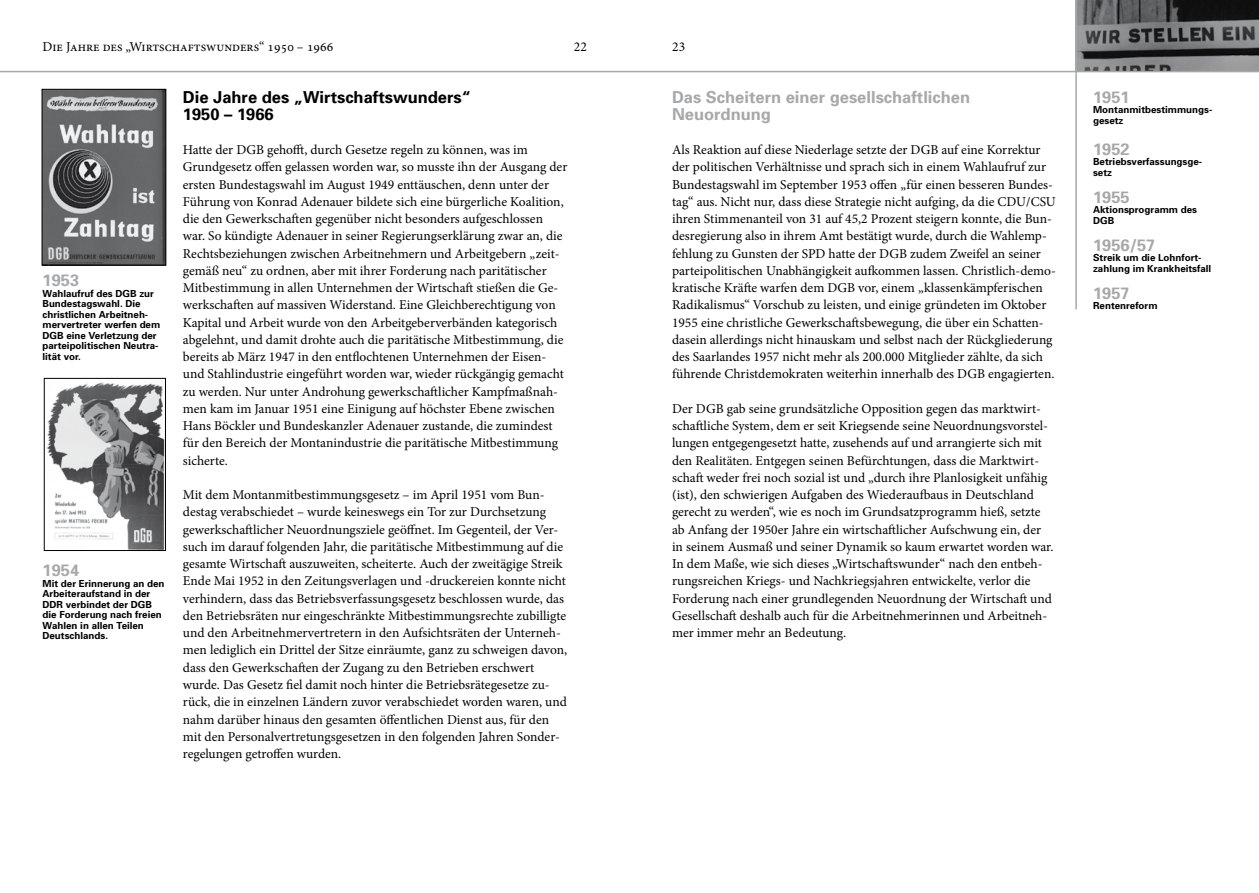
<style>
.page{position:relative;width:1259px;height:893px;background:#fff}
.page>*{position:absolute;margin:0;border:0;box-sizing:border-box;transform-origin:0 0}
.t1{font:700 16.5px/17.2px "Univers";color:#a7a8aa}
.t2{font:700 16.5px/17.2px "Univers";color:#000}
.t3{font:13.5px/17.2px "Minion Pro";color:#000}
.t4{font:700 9.75px/10.5px "Univers";color:#000}
</style>
<div class="page">
<svg style="left:1076px;top:0;width:183px;height:71px;background:#5b5c5e"></svg>
<hr style="left:1075px;top:0;width:1px;height:309px;background:#a7a8aa">
<img style="left:44px;top:91px;width:120px;height:172px">
<div style="left:42px;top:89px;width:124px;height:176px;border:1px solid #000"></div>
<img style="left:47px;top:382px;width:117px;height:167px">
<div style="left:44px;top:378px;width:122px;height:173px;border:1px solid #000"></div>
<hr style="left:0;top:71px;width:1259px;height:1px;background:#a7a8aa">
<p class="t3" style="left:43px;top:38px;width:292px">Die Jahre des „Wirtschaftswunders“ 1950 – 1966</p>
<p class="t2" style="left:183px;top:88px;width:289px">Die Jahre des „Wirtschaftswunders“<br>1950 – 1966</p>
<p class="t3" style="left:183px;top:141px;width:386px">Hatte der DGB gehofft, durch Gesetze regeln zu können, was im Grundgesetz offen gelassen worden war, so musste ihn der Ausgang der ersten Bundestagswahl im August 1949 enttäuschen, denn unter der Führung von Konrad Adenauer bildete sich eine bürgerliche Koalition, die den Gewerkschaften gegenüber nicht besonders aufgeschlossen war. So kündigte Adenauer in seiner Regierungserklärung zwar an, die Rechtsbeziehungen zwischen Arbeitnehmern und Arbeitgebern „zeit&shy;gemäß neu“ zu ordnen, aber mit ihrer Forderung nach paritätischer Mitbestimmung in allen Unternehmen der Wirtschaft stießen die Ge&shy;werkschaften auf massiven Widerstand. Eine Gleichberechtigung von Kapital und Arbeit wurde von den Arbeitgeberverbänden kategorisch abgelehnt, und damit drohte auch die paritätische Mitbestimmung, die bereits ab März 1947 in den entflochtenen Unternehmen der Eisen&shy;und Stahlindustrie eingeführt worden war, wieder rückgängig gemacht zu werden. Nur unter Androhung gewerkschaftlicher Kampfmaßnah&shy;men kam im Januar 1951 eine Einigung auf höchster Ebene zwischen Hans Böckler und Bundeskanzler Adenauer zustande, die zumindest für den Bereich der Montanindustrie die paritätische Mitbestimmung sicherte.</p>
<p class="t3" style="left:183px;top:486px;width:386px">Mit dem Montanmitbestimmungsgesetz – im April 1951 vom Bun&shy;destag verabschiedet – wurde keineswegs ein Tor zur Durchsetzung gewerkschaftlicher Neuordnungsziele geöffnet. Im Gegenteil, der Ver&shy;such im darauf folgenden Jahr, die paritätische Mitbestimmung auf die gesamte Wirtschaft auszuweiten, scheiterte. Auch der zweitägige Streik Ende Mai 1952 in den Zeitungsverlagen und -druckereien konnte nicht verhindern, dass das Betriebsverfassungsgesetz beschlossen wurde, das den Betriebsräten nur eingeschränkte Mitbestimmungsrechte zubilligte und den Arbeitnehmervertretern in den Aufsichtsräten der Unterneh&shy;men lediglich ein Drittel der Sitze einräumte, ganz zu schweigen davon, dass den Gewerkschaften der Zugang zu den Betrieben erschwert wurde. Das Gesetz fiel damit noch hinter die Betriebsrätegesetze zu&shy;rück, die in einzelnen Ländern zuvor verabschiedet worden waren, und nahm darüber hinaus den gesamten öffentlichen Dienst aus, für den mit den Personalvertretungsgesetzen in den folgenden Jahren Sonder&shy;regelungen getroffen wurden.</p>
<p class="t3" style="left:574px;top:38px;width:15px">22</p>
<p class="t3" style="left:672px;top:38px;width:15px">23</p>
<p class="t1" style="left:672px;top:88px;width:300px">Das Scheitern einer gesellschaftlichen<br>Neuordnung</p>
<p class="t3" style="left:672px;top:141px;width:385px">Als Reaktion auf diese Niederlage setzte der DGB auf eine Korrektur der politischen Verhältnisse und sprach sich in einem Wahlaufruf zur Bundestagswahl im September 1953 offen „für einen besseren Bundes&shy;tag“ aus. Nicht nur, dass diese Strategie nicht aufging, da die CDU/CSU ihren Stimmenanteil von 31 auf 45,2 Prozent steigern konnte, die Bun&shy;desregierung also in ihrem Amt bestätigt wurde, durch die Wahlemp&shy;fehlung zu Gunsten der SPD hatte der DGB zudem Zweifel an seiner parteipolitischen Unabhängigkeit aufkommen lassen. Christlich-demo&shy;kratische Kräfte warfen dem DGB vor, einem „klassenkämpferischen Radikalismus“ Vorschub zu leisten, und einige gründeten im Oktober 1955 eine christliche Gewerkschaftsbewegung, die über ein Schatten&shy;dasein allerdings nicht hinauskam und selbst nach der Rückgliederung des Saarlandes 1957 nicht mehr als 200.000 Mitglieder zählte, da sich führende Christdemokraten weiterhin innerhalb des DGB engagierten.</p>
<p class="t3" style="left:672px;top:400px;width:383px">Der DGB gab seine grundsätzliche Opposition gegen das marktwirt&shy;schaftliche System, dem er seit Kriegsende seine Neuordnungsvorstel&shy;lungen entgegengesetzt hatte, zusehends auf und arrangierte sich mit den Realitäten. Entgegen seinen Befürchtungen, dass die Marktwirt&shy;schaft weder frei noch sozial ist und „durch ihre Planlosigkeit unfähig (ist), den schwierigen Aufgaben des Wiederaufbaus in Deutschland gerecht zu werden“, wie es noch im Grundsatzprogramm hieß, setzte ab Anfang der 1950er Jahre ein wirtschaftlicher Aufschwung ein, der in seinem Ausmaß und seiner Dynamik so kaum erwartet worden war.<br>In dem Maße, wie sich dieses „Wirtschaftswunder“ nach den entbeh&shy;rungsreichen Kriegs- und Nachkriegsjahren entwickelte, verlor die Forderung nach einer grundlegenden Neuordnung der Wirtschaft und Gesellschaft deshalb auch für die Arbeitnehmerinnen und Arbeitneh&shy;mer immer mehr an Bedeutung.</p>
<p class="t1" style="left:43px;top:271px;width:38px">1953</p>
<p class="t4" style="left:43px;top:288px;width:119px">Wahlaufruf des DGB zur<br>Bundestagswahl. Die christlichen Arbeitneh&shy;mervertreter werfen dem<br>DGB eine Verletzung der parteipolitischen Neutra&shy;lität vor.</p>
<p class="t1" style="left:43px;top:561px;width:38px">1954</p>
<p class="t4" style="left:43px;top:577px;width:123px">Mit der Erinnerung an den<br>Arbeiteraufstand in der<br>DDR verbindet der DGB die Forderung nach freien<br>Wahlen in allen Teilen<br>Deutschlands.</p>
<p class="t1" style="left:1093px;top:88px;width:38px">1951</p>
<p class="t4" style="left:1093px;top:104px;width:121px">Montanmitbestimmungs&shy;gesetz</p>
<p class="t1" style="left:1093px;top:140px;width:38px">1952</p>
<p class="t4" style="left:1093px;top:156px;width:110px">Betriebsverfassungsge&shy;setz</p>
<p class="t1" style="left:1093px;top:188px;width:38px">1955</p>
<p class="t4" style="left:1093px;top:204px;width:106px">Aktionsprogramm des<br>DGB</p>
<p class="t1" style="left:1093px;top:236px;width:64px">1956/57</p>
<p class="t4" style="left:1093px;top:252px;width:120px">Streik um die Lohnfort&shy;zahlung im Krankheitsfall</p>
<p class="t1" style="left:1093px;top:284px;width:38px">1957</p>
<p class="t4" style="left:1093px;top:300px;width:66px">Rentenreform</p>
</div>
